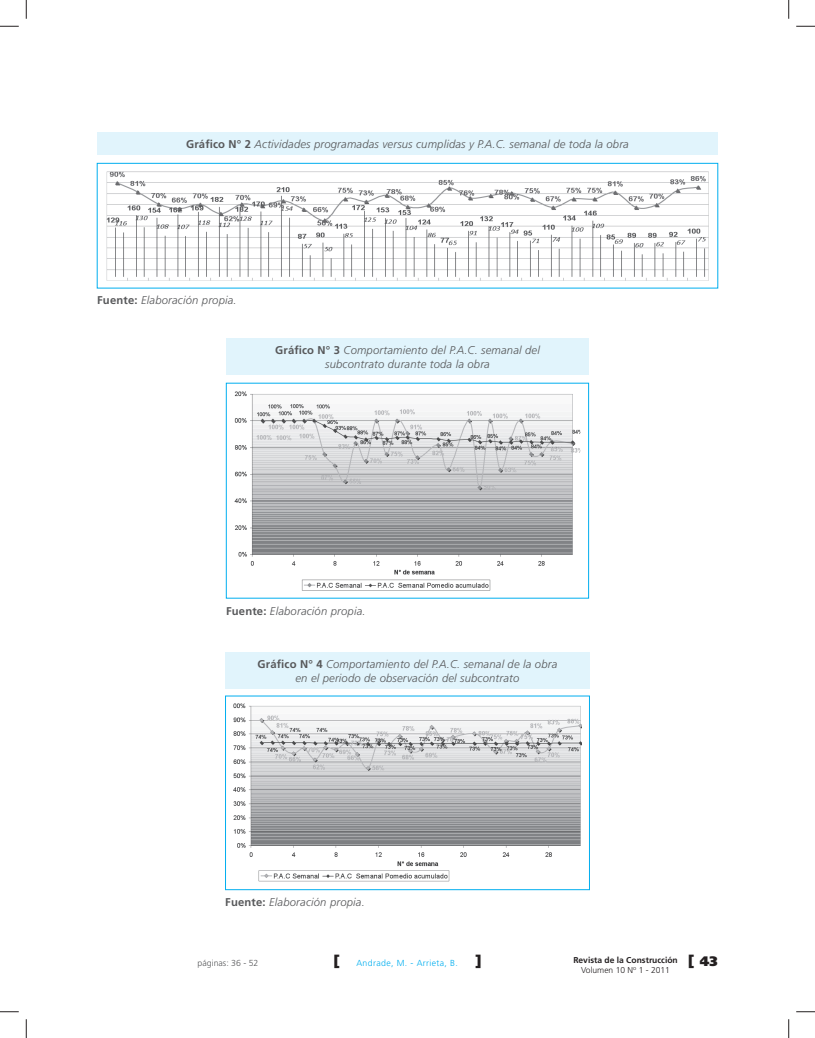
<style>
.page{position:relative;width:815px;height:1038px;background:#fff}
.page>*{position:absolute;margin:0;border:0;box-sizing:border-box;transform-origin:0 0}
.t1{font:900 13.75px "Frutiger";color:#231f20}
.t2{font:italic 300 11.25px/13.8px "Frutiger";letter-spacing:.015em;color:#57585a;text-align:center}
.t3{font:300 8.75px "Frutiger";letter-spacing:.045em;color:#00aeef}
.t4{font:300 8.75px "Frutiger";color:#57585a}
.t5{font:700 8.5px/9.6px "Frutiger";color:#231f20;text-align:center}
.s1{font-weight:700;font-style:normal}
.s2{font-size:15px}
.s3{font-weight:300}
</style>
<div class="page">
<img style="left:106px;top:171px;width:603px;height:110px">
<div style="left:97px;top:163px;width:621px;height:125px;border:1px solid #00aeef"></div>
<div style="left:97px;top:133px;width:620px;height:22px;background:#e1f4fc"></div>
<img style="left:235px;top:391px;width:346px;height:200px">
<div style="left:226px;top:338px;width:363px;height:37px;background:#e1f4fc"></div>
<img style="left:234px;top:703px;width:347px;height:178px">
<div style="left:225px;top:695px;width:364px;height:195px;border:1px solid #00aeef"></div>
<div style="left:225px;top:652px;width:364px;height:37px;background:#e1f4fc"></div>
<svg style="left:0;top:25px;width:19px;height:2px"></svg>
<svg style="left:796px;top:25px;width:18px;height:2px"></svg>
<svg style="left:0;top:1011px;width:19px;height:1px"></svg>
<svg style="left:796px;top:1011px;width:18px;height:1px"></svg>
<svg style="left:25px;top:0;width:2px;height:19px"></svg>
<svg style="left:25px;top:1019px;width:2px;height:19px"></svg>
<svg style="left:788px;top:0;width:1px;height:19px"></svg>
<svg style="left:788px;top:1019px;width:1px;height:19px"></svg>
<p class="t2" style="left:186px;top:138px;width:444px"><span class="s1">Gráfico N° 2</span> Actividades programadas versus cumplidas y P.A.C. semanal de toda la obra</p>
<p class="t2" style="left:97px;top:294px;width:141px"><span class="s1">Fuente:</span> Elaboración propia.</p>
<p class="t2" style="left:275px;top:344px;width:266px"><span class="s1">Gráfico N° 3</span> Comportamiento del P.A.C. semanal del subcontrato durante toda la obra</p>
<p class="t2" style="left:226px;top:605px;width:141px"><span class="s1">Fuente:</span> Elaboración propia.</p>
<p class="t2" style="left:257px;top:658px;width:301px"><span class="s1">Gráfico N° 4</span> Comportamiento del P.A.C. semanal de la obra en el periodo de observación del subcontrato</p>
<p class="t2" style="left:225px;top:896px;width:141px"><span class="s1">Fuente:</span> Elaboración propia.</p>
<p class="t4" style="left:197px;top:959px;width:62px">páginas: 36 - 52</p>
<p class="t1" style="left:688px;top:956px;width:31px"><span class="s2">[</span> 43</p>
<p class="t5" style="left:573px;top:955px;width:106px">Revista de la Construcción<br><span class="s3">Volumen 10 N</span><sup>o</sup> <span class="s3">1 - 2011</span></p>
<p class="t3" style="left:356px;top:959px;width:103px">Andrade, M. - Arrieta, B.</p>
</div>
